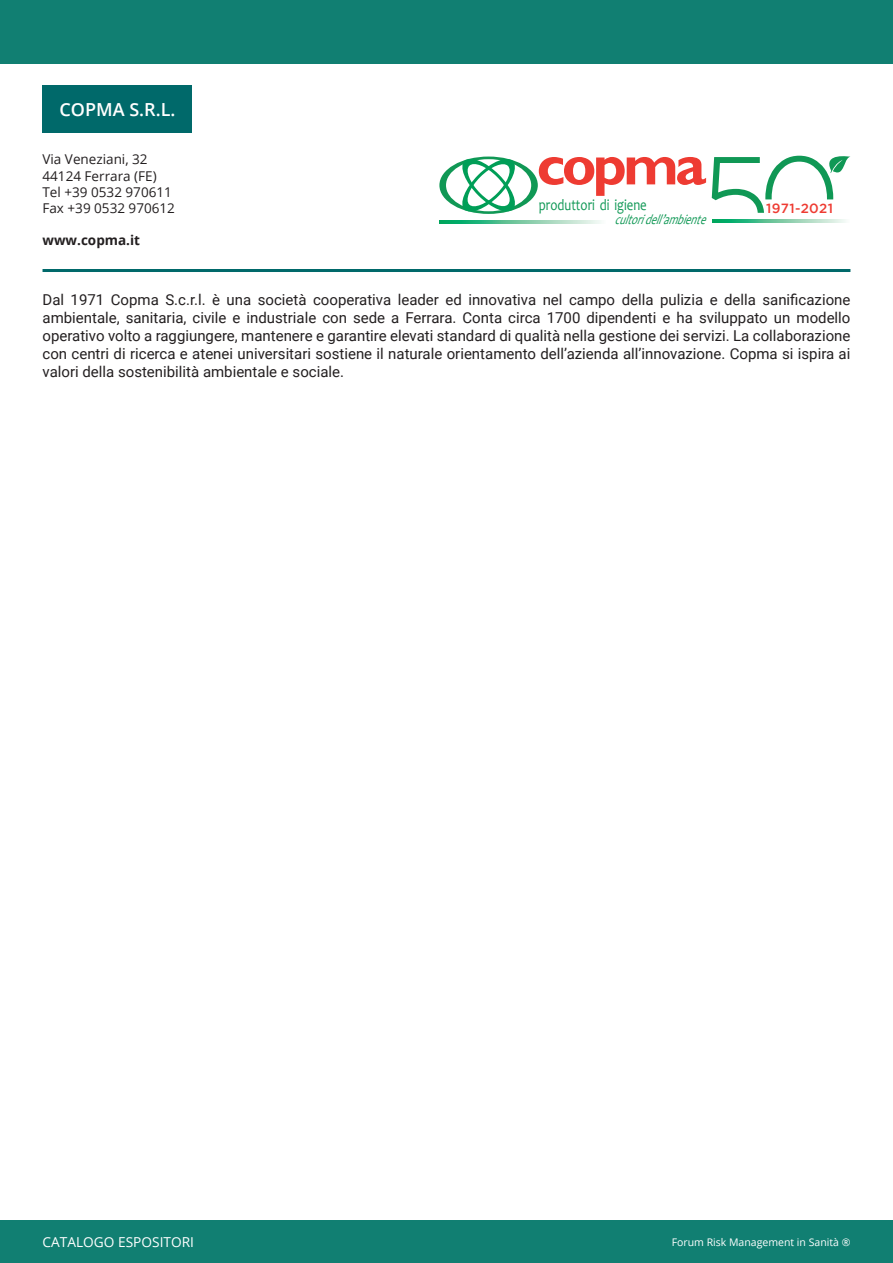
<style>
.page{position:relative;width:893px;height:1263px;background:#fff}
.page>*{position:absolute;margin:0;border:0;box-sizing:border-box;transform-origin:0 0}
.RagioneSociale{font:600 18px "Open Sans";color:#fff}
.t1{font:15.75px "Candara";color:#109855;scale:.8 1}
.t2{font:15px/18px "Roboto";color:#231f20;text-align:justify}
.t3{font:italic 13.95px "Candara";color:#109855;scale:.74 1}
.t4{font:13.65px "Open Sans";color:#fff}
.t5{font:13.5px "Open Sans";color:#231f20}
.t6{font:700 13.5px "Open Sans";color:#231f20}
.t7{font:500 13.35px "Gotham";letter-spacing:.025em;color:#ee3b32}
.t8{font:10.5px "Open Sans";color:#fff}
</style>
<div class="page">
<div style="left:0;top:1220px;width:893px;height:43px;background:#117f72"></div>
<div style="left:0;top:0;width:893px;height:64px;background:#117f72"></div>
<hr style="left:43px;top:269px;width:807px;height:3px;background:#00696a">
<div style="left:43px;top:85px;width:149px;height:48px;background:#00696a"></div>
<svg style="left:440px;top:221px;width:161px;height:3px"></svg>
<svg style="left:439px;top:156px;width:411px;height:58px"></svg>
<svg style="left:712px;top:219px;width:134px;height:3px"></svg>
<p class="RagioneSociale" style="left:60px;top:97px;width:117px">COPMA S.R.L.</p>
<p class="t5" style="left:43px;top:150px;width:107px">Via Veneziani, 32</p>
<p class="t5" style="left:43px;top:166px;width:116px">44124 Ferrara (FE)</p>
<p class="t5" style="left:43px;top:183px;width:131px">Tel +39 0532 970611</p>
<p class="t5" style="left:43px;top:199px;width:134px">Fax +39 0532 970612</p>
<p class="t6" style="left:43px;top:231px;width:99px">www.copma.it</p>
<p class="t1" style="left:539px;top:195px;width:136px">produttori di igiene</p>
<p class="t3" style="left:614px;top:211px;width:133px">cultoridell’ambiente</p>
<p class="t7" style="left:766px;top:200px;width:68px">1971-2021</p>
<p class="t2" style="left:43px;top:290px;width:809px">Dal 1971 Copma S.c.r.l. è una società cooperativa leader ed innovativa nel campo della pulizia e della sanificazione ambientale, sanitaria, civile e industriale con sede a Ferrara. Conta circa 1700 dipendenti e ha sviluppato un modello operativo volto a raggiungere, mantenere e garantire elevati standard di qualità nella gestione dei servizi. La collaborazione con centri di ricerca e atenei universitari sostiene il naturale orientamento dell’azienda all’innovazione. Copma si ispira ai valori della sostenibilità ambientale e sociale.</p>
<p class="t4" style="left:43px;top:1233px;width:153px">CATALOGO ESPOSITORI</p>
<p class="t8" style="left:672px;top:1235px;width:180px">Forum Risk Management in Sanità ®</p>
</div>
